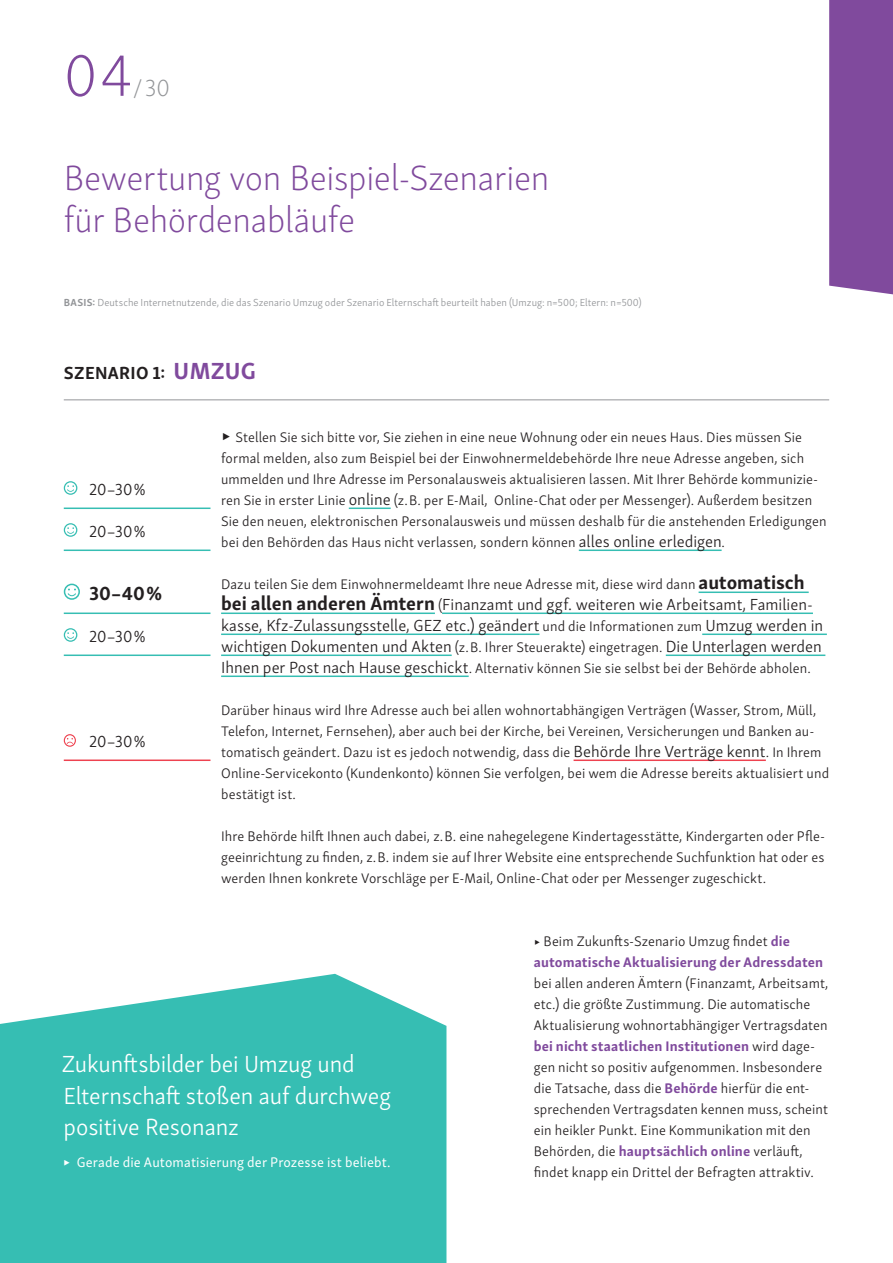
<style>
.page{position:relative;width:893px;height:1263px;background:#fff}
.page>*{position:absolute;margin:0;border:0;box-sizing:border-box;transform-origin:0 0}
.t1{font:60px "Skolar Sans Latn El";color:#804a9d}
.t2{font:36px/42px "Skolar Sans Latn El";letter-spacing:-.01em;color:#804a9d}
.t3{font:300 24px/31.5px "Skolar Sans Latn";letter-spacing:-.005em;color:#fff}
.t4{font:24px "Skolar Sans Latn El";color:#939598}
.t5{font:700 19.5px "Skolar Sans Latn";color:#231f20}
.t6{font:700 18px "Skolar Sans Latn";letter-spacing:.015em;color:#231f20}
.t7{font:300 16.5px/21px "Skolar Sans Latn";color:#231f20}
.t8{font:300 14.25px/21px "Skolar Sans Latn";letter-spacing:.005em;color:#231f20}
.t9{font:700 14.25px/21px "Skolar Sans Latn";letter-spacing:.01em;color:#804a9d}
.t10{font:14.25px "Skolar Sans Latn";letter-spacing:.005em;color:#fff}
.t11{font:300 10.5px "Skolar Sans Latn";letter-spacing:.005em;color:#939598}
.s1{font-weight:700}
.s2{font-size:24px;color:#804a9d}
.s3{font-family:"Skolar Sans Latn El";font-weight:400;font-size:21px}
.s4{font-size:16.5px}
.s5{font-weight:700;font-size:19.5px}
.s6{font-size:14.25px}
.s7{font-weight:700;font-size:16.5px}
.s8{font-weight:300;color:#231f20}
.s9{font-weight:700;color:#804a9d}
</style>
<div class="page">
<svg style="left:829px;top:0;width:64px;height:295px;background:#834f9f"></svg>
<svg style="left:0;top:974px;width:446px;height:289px;background:#47c3b9"></svg>
<hr style="left:64px;top:759px;width:146px;height:2px;background:#ee4250">
<svg style="left:64px;top:734px;width:12px;height:13px"></svg>
<hr style="left:64px;top:612px;width:146px;height:2px;background:#36beb3">
<svg style="left:64px;top:584px;width:16px;height:16px"></svg>
<hr style="left:349px;top:507px;width:42px;height:2px;background:#36beb3">
<hr style="left:579px;top:549px;width:143px;height:2px;background:#36beb3">
<hr style="left:699px;top:591px;width:110px;height:2px;background:#36beb3">
<hr style="left:221px;top:612px;width:214px;height:2px;background:#36beb3">
<hr style="left:442px;top:612px;width:371px;height:2px;background:#36beb3">
<hr style="left:221px;top:633px;width:318px;height:2px;background:#36beb3">
<hr style="left:702px;top:633px;width:125px;height:2px;background:#36beb3">
<hr style="left:221px;top:654px;width:231px;height:2px;background:#36beb3">
<hr style="left:666px;top:654px;width:159px;height:2px;background:#36beb3">
<hr style="left:221px;top:675px;width:248px;height:2px;background:#36beb3">
<hr style="left:574px;top:759px;width:192px;height:2px;background:#ee4250">
<hr style="left:64px;top:549px;width:146px;height:2px;background:#36beb3">
<svg style="left:64px;top:523px;width:13px;height:14px"></svg>
<hr style="left:64px;top:507px;width:146px;height:2px;background:#36beb3">
<svg style="left:64px;top:481px;width:13px;height:14px"></svg>
<hr style="left:64px;top:654px;width:146px;height:2px;background:#36beb3">
<svg style="left:64px;top:628px;width:13px;height:14px"></svg>
<hr style="left:64px;top:400px;width:765px;height:1px;background:#939598">
<h1 class="t1" style="left:64px;top:32px;width:70px">04</h1>
<h3 class="t4" style="left:133px;top:70px;width:38px">/ 30</h3>
<h2 class="t2" style="left:64px;top:155px;width:487px">Bewertung von Beispiel-Szenarien für Behördenabläufe</h2>
<p class="t11" style="left:64px;top:294px;width:579px"><span class="s1">BASIS:</span> Deutsche Internetnutzende, die das Szenario Umzug oder Szenario Elternschaft beurteilt haben (Umzug: n=500; Eltern: n=500)</p>
<p class="t6" style="left:64px;top:358px;width:193px">SZENARIO 1: <span class="s2">UMZUG</span></p>
<p class="t7" style="left:89px;top:477px;width:58px">20–30 %</p>
<p class="t7" style="left:89px;top:519px;width:58px">20–30 %</p>
<h3 class="t5" style="left:89px;top:577px;width:74px">30–40 %</h3>
<p class="t7" style="left:89px;top:624px;width:58px">20–30 %</p>
<p class="t7" style="left:89px;top:729px;width:58px">20–30 %</p>
<p class="t8" style="left:221px;top:426px;width:607px"><span class="s3">▶</span> Stellen Sie sich bitte vor, Sie ziehen in eine neue Wohnung oder ein neues Haus. Dies müssen Sie formal melden, also zum Beispiel bei der Einwohnermeldebehörde Ihre neue Adresse angeben, sich ummelden und Ihre Adresse im Personalausweis aktualisieren lassen. Mit Ihrer Behörde kommunizie&shy;ren Sie in erster Linie <span class="s4">online</span> (z. B. per E-Mail, Online-Chat oder per Messenger). Außerdem besitzen Sie den neuen, elektronischen Personalausweis und müssen deshalb für die anstehenden Erledigungen bei den Behörden das Haus nicht verlassen, sondern können <span class="s4">alles online erledigen</span>.</p>
<p class="t8" style="left:221px;top:573px;width:585px">Dazu teilen Sie dem Einwohnermeldeamt Ihre neue Adresse mit, diese wird dann <span class="s5">automatisch</span></p>
<p class="t7" style="left:221px;top:593px;width:604px"><span class="s5">bei allen anderen Ämtern</span> <span class="s6">(</span>Finanzamt und ggf. weiteren wie Arbeitsamt, Familien&shy;kasse, Kfz-Zulassungsstelle, GEZ etc.) geändert <span class="s6">und die Informationen zum</span> Umzug werden in wichtigen Dokumenten und Akten <span class="s6">(z. B. Ihrer Steuerakte) eingetragen.</span> Die Unterlagen werden</p>
<p class="t8" style="left:221px;top:657px;width:591px"><span class="s4">Ihnen per Post nach Hause geschickt</span>. Alternativ können Sie sie selbst bei der Behörde abholen.</p>
<p class="t8" style="left:221px;top:699px;width:609px">Darüber hinaus wird Ihre Adresse auch bei allen wohnortabhängigen Verträgen (Wasser, Strom, Müll, Telefon, Internet, Fernsehen), aber auch bei der Kirche, bei Vereinen, Versicherungen und Banken au&shy;tomatisch geändert. Dazu ist es jedoch notwendig, dass die <span class="s4">Behörde Ihre Verträge kennt</span>. In Ihrem Online-Servicekonto (Kundenkonto) können Sie verfolgen, bei wem die Adresse bereits aktualisiert und bestätigt ist.</p>
<p class="t8" style="left:221px;top:825px;width:605px;text-align:justify">Ihre Behörde hilft Ihnen auch dabei, z. B. eine nahegelegene Kindertagesstätte, Kindergarten oder Pfle&shy;geeinrichtung zu finden, z. B. indem sie auf Ihrer Website eine entsprechende Suchfunktion hat oder es werden Ihnen konkrete Vorschläge per E-Mail, Online-Chat oder per Messenger zugeschickt.</p>
<h3 class="t3" style="left:62px;top:1047px;width:331px">Zukunftsbilder bei Umzug und<br>Elternschaft stoßen auf durchweg positive Resonanz</h3>
<p class="t10" style="left:63px;top:1151px;width:329px"><span class="s7">▶</span> Gerade die Automatisierung der Prozesse ist beliebt.</p>
<p class="t9" style="left:534px;top:929px;width:291px"><span class="s8">▶ Beim Zukunfts-Szenario Umzug findet</span> die automatische Aktualisierung der Adressdaten</p>
<p class="t8" style="left:534px;top:972px;width:296px">bei allen anderen Ämtern (Finanzamt, Arbeitsamt, etc.) die größte Zustimmung. Die automatische Aktualisierung wohnortabhängiger Vertragsdaten <span class="s9">bei nicht staatlichen Institutionen</span> wird dage&shy;gen nicht so positiv aufgenommen. Insbesondere die Tatsache, dass die <span class="s9">Behörde</span> hierfür die ent&shy;sprechenden Vertragsdaten kennen muss, scheint ein heikler Punkt. Eine Kommunikation mit den Behörden, die <span class="s9">hauptsächlich online</span> verläuft, findet knapp ein Drittel der Befragten attraktiv.</p>
</div>
